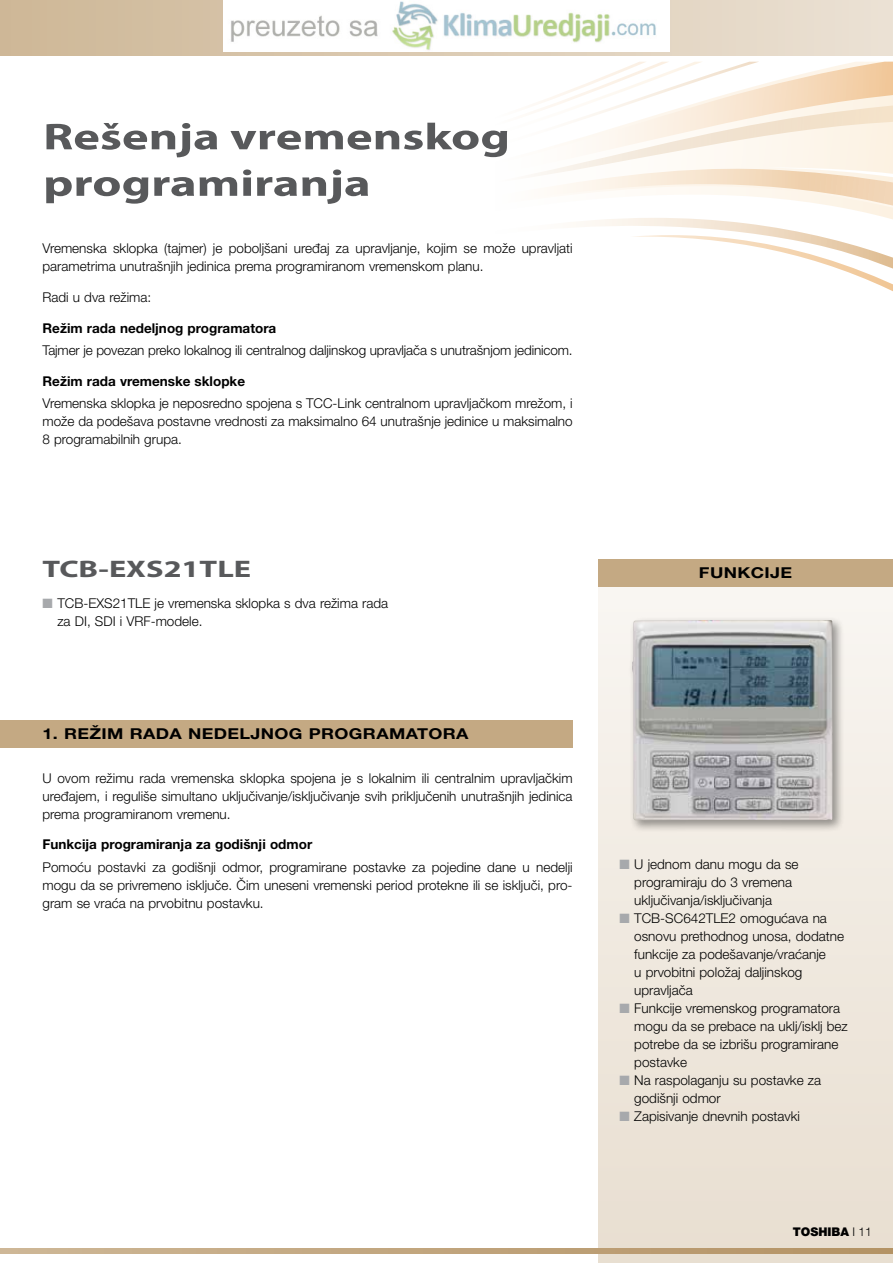
<style>
.page{position:relative;width:893px;height:1263px;background:#fff}
.page>*{position:absolute;margin:0;border:0;box-sizing:border-box;transform-origin:0 0}
.t1{font:700 37.5px/46.5px "Myriad Pro";color:#58595b;scale:1.35 1}
.t2{font:700 24px "Myriad Pro";color:#58595b;scale:1.35 1}
.t3{font:700 15px "Helvetica Neue LT Pro";letter-spacing:.02em;color:#000;scale:1.2 1}
.t4{font:300 13.5px/18px "Helvetica Neue LT Pro";color:#000}
.t5{font:700 13.5px "Helvetica Neue LT Pro";color:#000}
.t6{font:13.5px "Zapf Dingbats ITC";color:#a7a9ac}
.t7{font:900 12px "Helvetica Neue LT Pro";color:#000}
.s1{color:#a7a9ac}
.s2{font-weight:300}
</style>
<div class="page">
<div style="left:598px;top:587px;width:295px;height:676px;background:linear-gradient(to bottom,#f9f6f2,#e7ddcf)"></div>
<div style="left:598px;top:559px;width:295px;height:28px;background:#c4a983"></div>
<div style="left:0;top:720px;width:573px;height:27px;background:#c4a983"></div>
<svg style="left:531px;top:62px;width:362px;height:229px"></svg>
<div style="left:628px;top:616px;width:217px;height:216px;background:#000;opacity:.4"></div>
<img style="left:632px;top:620px;width:200px;height:200px">
<div style="left:0;top:0;width:893px;height:55px;background:linear-gradient(to right,#ceb796,#ebe1d3)"></div>
<svg style="left:0;top:1249px;width:893px;height:4px;background:#c0a47c"></svg>
<img style="left:223px;top:0;width:447px;height:51px">
<h1 class="t1" style="left:43px;top:112px;width:347px">Rešenja vremenskog programiranja</h1>
<p class="t4" style="left:43px;top:239px;width:532px">Vremenska sklopka (tajmer) je poboljšani uređaj za upravljanje, kojim se može upravljati parametrima unutrašnjih jedinica prema programiranom vremenskom planu.</p>
<p class="t4" style="left:43px;top:288px;width:110px">Radi u dva režima:</p>
<p class="t5" style="left:43px;top:320px;width:235px">Režim rada nedeljnog programatora</p>
<p class="t4" style="left:43px;top:341px;width:532px">Tajmer je povezan preko lokalnog ili centralnog daljinskog upravljača s unutrašnjom jedinicom.</p>
<p class="t5" style="left:43px;top:373px;width:204px">Režim rada vremenske sklopke</p>
<p class="t4" style="left:43px;top:394px;width:532px;text-align:justify">Vremenska sklopka je neposredno spojena s TCC-Link centralnom upravljačkom mrežom, i može da podešava postavne vrednosti za maksimalno 64 unutrašnje jedinice u maksimalno 8 programabilnih grupa.</p>
<h2 class="t2" style="left:43px;top:553px;width:156px">TCB-EXS21TLE</h2>
<p class="t3" style="left:699px;top:563px;width:79px">FUNKCIJE</p>
<p class="t6" style="left:53px;top:597px;width:5px">■</p>
<p class="t4" style="left:57px;top:594px;width:332px;text-indent:-15px"><span class="s1">■</span> TCB-EXS21TLE je vremenska sklopka s dva režima rada za DI, SDI i VRF-modele.</p>
<p class="t3" style="left:43px;top:724px;width:356px">1. REŽIM RADA NEDELJNOG PROGRAMATORA</p>
<p class="t4" style="left:43px;top:768px;width:532px;text-align:justify">U ovom režimu rada vremenska sklopka spojena je s lokalnim ili centralnim upravljačkim uređajem, i reguliše simultano uključivanje/isključivanje svih priključenih unutrašnjih jedinica prema programiranom vremenu.</p>
<p class="t5" style="left:43px;top:836px;width:271px">Funkcija programiranja za godišnji odmor</p>
<p class="t4" style="left:43px;top:857px;width:532px;text-align:justify">Pomoću postavki za godišnji odmor, programirane postavke za pojedine dane u nedelji mogu da se privremeno isključe. Čim uneseni vremenski period protekne ili se isključi, pro&shy;gram se vraća na prvobitnu postavku.</p>
<p class="t4" style="left:634px;top:854px;width:166px;text-indent:-15px"><span class="s1">■</span> U jednom danu mogu da se programiraju do 3 vremena uključivanja/isključivanja</p>
<p class="t4" style="left:634px;top:908px;width:211px;text-indent:-15px"><span class="s1">■</span> TCB-SC642TLE2 omogućava na osnovu prethodnog unosa, dodatne funkcije za podešavanje/vraćanje<br>u prvobitni položaj daljinskog upravljača</p>
<p class="t4" style="left:634px;top:998px;width:215px;text-indent:-15px"><span class="s1">■</span> Funkcije vremenskog programatora mogu da se prebace na uklj/isklj bez potrebe da se izbrišu programirane postavke</p>
<p class="t4" style="left:634px;top:1070px;width:188px;text-indent:-15px"><span class="s1">■</span> Na raspolaganju su postavke za godišnji odmor</p>
<p class="t6" style="left:630px;top:1109px;width:5px">■</p>
<p class="t4" style="left:619px;top:1106px;width:182px"><span class="s1">■</span> Zapisivanje dnevnih postavki</p>
<p class="t7" style="left:793px;top:1225px;width:80px">TOSHIBA <span class="s2">I 11</span></p>
</div>
